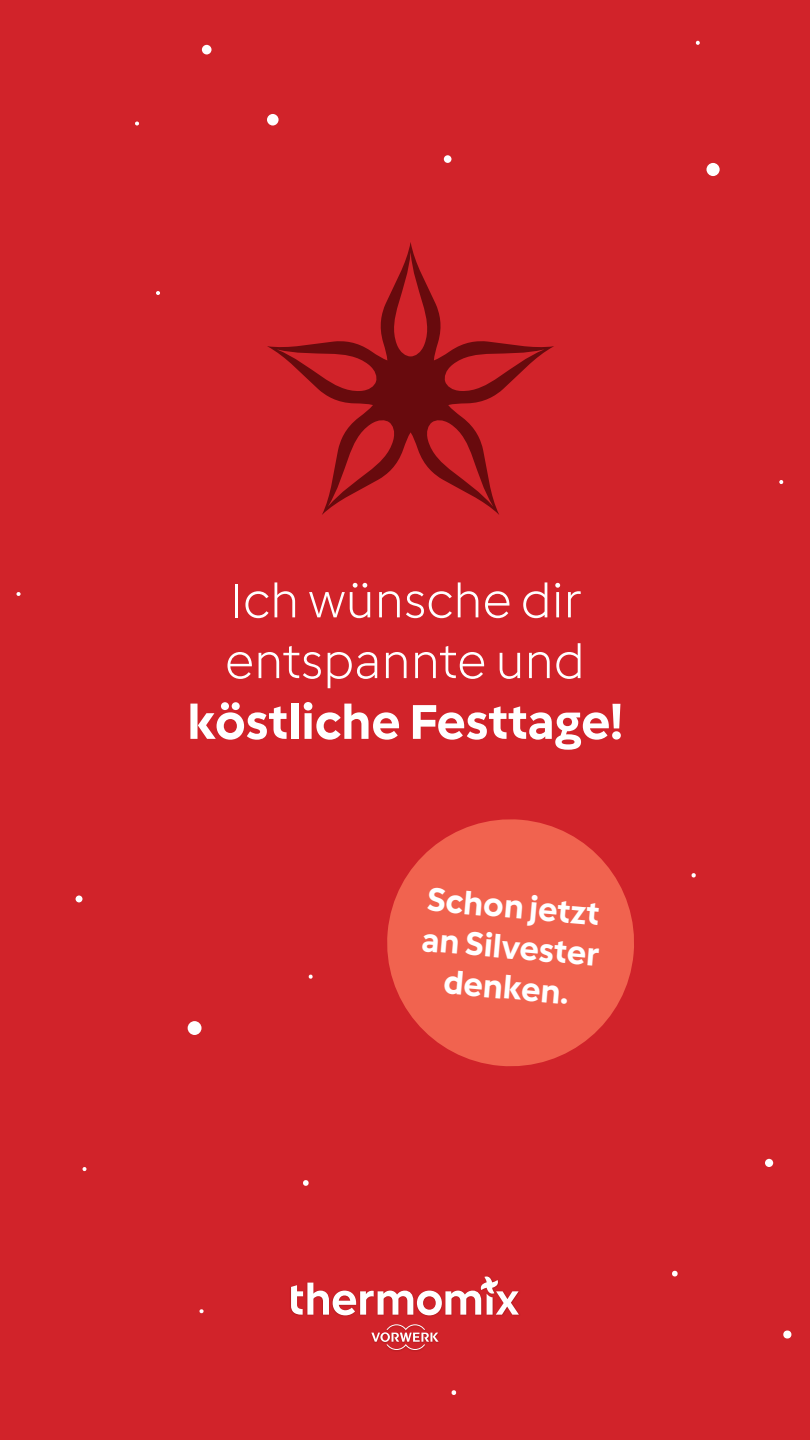
<style>
.page{position:relative;width:810px;height:1440px;background:#d1232a}
.page>*{position:absolute;margin:0;border:0;box-sizing:border-box;transform-origin:0 0}
.t1{font:300 50.62px/60.8px "Vorwerk";color:#fff}
.t2{font:700 50.62px "Vorwerk";color:#fff}
.t3{font:700 33.75px/40.5px "Vorwerk";color:#fff;text-align:center}
</style>
<div class="page">
<svg style="left:135px;top:121px;width:4px;height:5px"></svg>
<svg style="left:82px;top:1167px;width:5px;height:4px"></svg>
<div style="left:765px;top:1159px;width:8px;height:8px;background:#fff;border-radius:50%"></div>
<svg style="left:308px;top:975px;width:5px;height:4px"></svg>
<div style="left:706px;top:163px;width:14px;height:13px;background:#fff;border-radius:50%"></div>
<div style="left:188px;top:1021px;width:14px;height:14px;background:#fff;border-radius:50%"></div>
<svg style="left:451px;top:1390px;width:6px;height:5px"></svg>
<svg style="left:303px;top:1180px;width:6px;height:6px"></svg>
<svg style="left:200px;top:1309px;width:4px;height:5px"></svg>
<svg style="left:17px;top:592px;width:4px;height:4px"></svg>
<div style="left:76px;top:895px;width:7px;height:7px;background:#fff;border-radius:50%"></div>
<svg style="left:695px;top:41px;width:5px;height:4px"></svg>
<svg style="left:156px;top:291px;width:4px;height:4px"></svg>
<div style="left:267px;top:114px;width:12px;height:12px;background:#fff;border-radius:50%"></div>
<svg style="left:783px;top:1330px;width:8px;height:9px"></svg>
<div style="left:444px;top:155px;width:7px;height:8px;background:#fff;border-radius:50%"></div>
<svg style="left:672px;top:1271px;width:6px;height:5px"></svg>
<svg style="left:691px;top:873px;width:5px;height:5px"></svg>
<div style="left:202px;top:45px;width:10px;height:9px;background:#fff;border-radius:50%"></div>
<svg style="left:779px;top:480px;width:5px;height:4px"></svg>
<svg style="left:387px;top:819px;width:247px;height:248px;fill:#f1634f"></svg>
<svg style="left:267px;top:242px;width:287px;height:273px"></svg>
<img style="left:290px;top:1276px;width:228px;height:75px">
<svg style="left:371px;top:1324px;width:68px;height:26px"></svg>
<svg style="left:291px;top:1277px;width:228px;height:38px"></svg>
<h1 class="t1" style="left:225px;top:568px;width:361px">Ich wünsche dir entspannte und</h1>
<h1 class="t2" style="left:187px;top:689px;width:437px">köstliche Festtage!</h1>
<p class="t3" style="left:427px;top:878px;width:179px;rotate:5deg">Schon jetzt an Silvester denken.</p>
</div>
